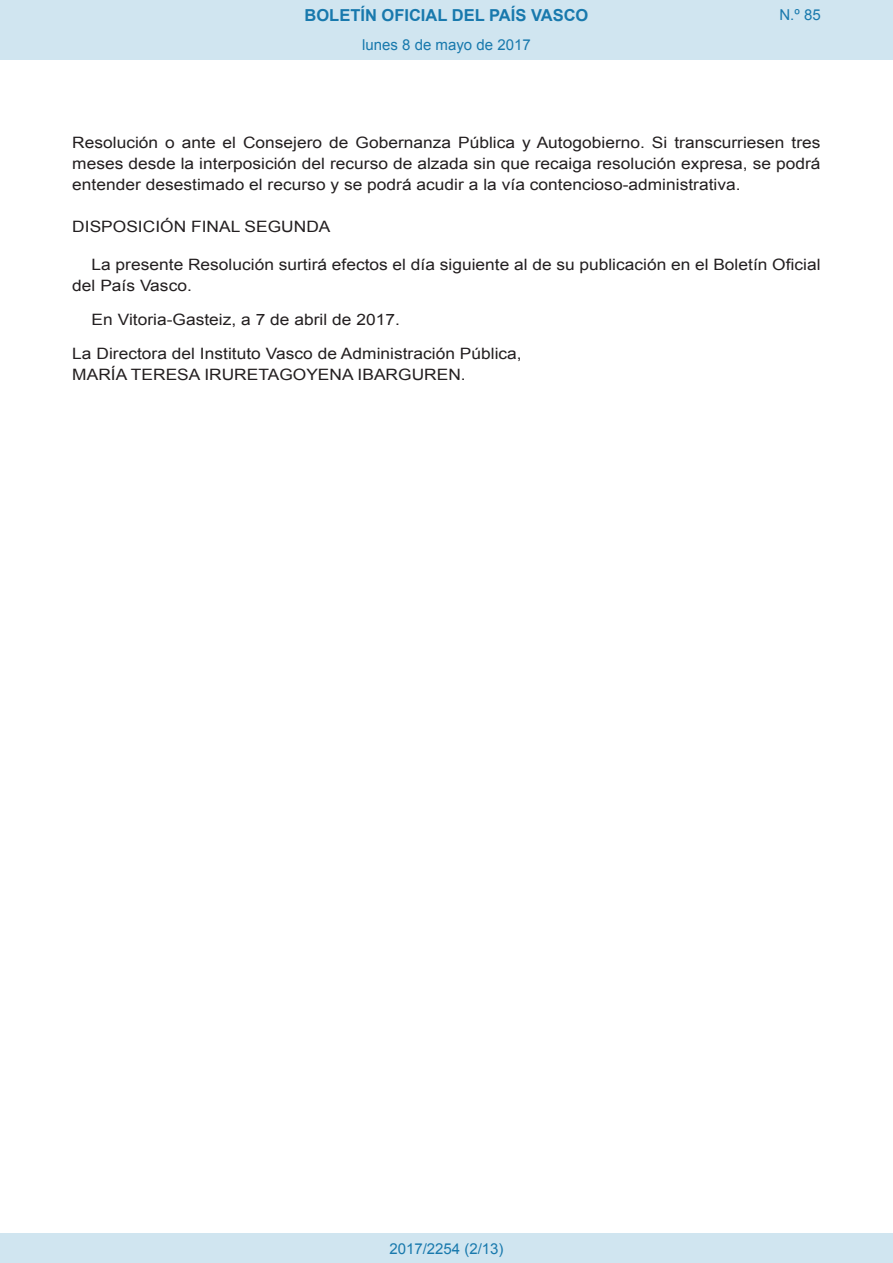
<style>
.page{position:relative;width:893px;height:1263px;background:#fff}
.page>*{position:absolute;margin:0;border:0;box-sizing:border-box;transform-origin:0 0}
.t1{font:700 16.5px "Arial";color:#1879ad}
.BOPVDetalle{font:15.6px/21px "Arial";color:#231f20;text-align:justify;scale:1.11 1}
.BOPVFirmaPuesto{font:15.6px "Arial";color:#231f20;scale:1.11 1}
.BOPVFirmaLugFec{font:15.6px "Arial";color:#231f20;scale:1.11 1}
.BOPVFirmaNombre{font:15.6px "Arial";color:#231f20;scale:1.11 1}
.BOPVDisposicion{font:15.6px "Arial";color:#231f20;scale:1.11 1}
.Paginacion_Centro{font:15px "Arial";color:#1879ad}
</style>
<div class="page">
<div style="left:0;top:0;width:893px;height:60px;background:#d0e5f0"></div>
<div style="left:0;top:1233px;width:893px;height:30px;background:#d0e5f0"></div>
<p class="t1" style="left:305px;top:4px;width:285px">BOLETÍN OFICIAL DEL PAÍS VASCO</p>
<p class="Paginacion_Centro" style="left:362px;top:35px;width:170px">lunes 8 de mayo de 2017</p>
<p class="Paginacion_Centro" style="left:779px;top:5px;width:43px">N.º 85</p>
<p class="BOPVDetalle" style="left:72px;top:132px;width:676px">Resolución o ante el Consejero de Gobernanza Pública y Autogobierno. Si transcurriesen tres meses desde la interposición del recurso de alzada sin que recaiga resolución expresa, se podrá entender desestimado el recurso y se podrá acudir a la vía contencioso-administrativa.</p>
<p class="BOPVDisposicion" style="left:72px;top:217px;width:234px">DISPOSICIÓN FINAL SEGUNDA</p>
<p class="BOPVDetalle" style="left:72px;top:255px;width:676px;text-indent:19px">La presente Resolución surtirá efectos el día siguiente al de su publicación en el Boletín Oficial del País Vasco.</p>
<p class="BOPVFirmaLugFec" style="left:92px;top:309px;width:279px">En Vitoria-Gasteiz, a 7 de abril de 2017.</p>
<p class="BOPVFirmaPuesto" style="left:72px;top:343px;width:406px">La Directora del Instituto Vasco de Administración Pública,</p>
<p class="BOPVFirmaNombre" style="left:72px;top:364px;width:356px">MARÍA TERESA IRURETAGOYENA IBARGUREN.</p>
<p class="Paginacion_Centro" style="left:389px;top:1238px;width:116px">2017/2254 (2/13)</p>
</div>
